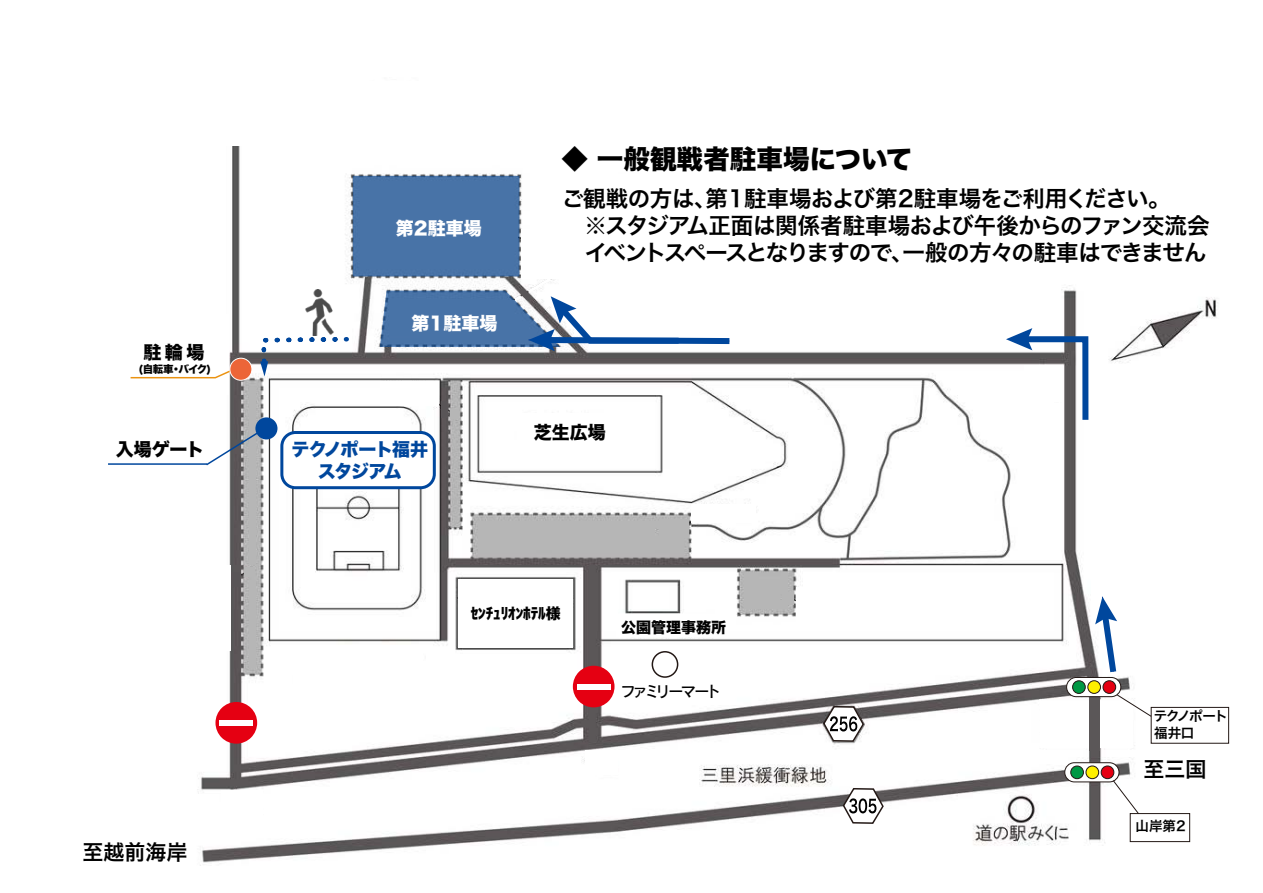
<style>
.page{position:relative;width:1263px;height:893px;background:#fff}
.page>*{position:absolute;margin:0;border:0;box-sizing:border-box;transform-origin:0 0}
.t1{font:26.55px "Hira Kaku Std W8";color:#000}
.t2{font:22.5px/27px "Hira Kaku Pro N W6";letter-spacing:-.04em;color:#000}
.t3{font:21px "Hiragino Sans W6";color:#000}
.t4{font:18px/21.6px "Hira Kaku Std W8";letter-spacing:-.065em;color:#00479d;text-align:center}
.t5{font:18px "Hira Kaku Std W8";color:#000}
.t6{font:18px "Hira Kaku Std W8";color:#fff}
.t7{font:15px "Hira Kaku Std W8";color:#000}
.t8{font:15px "Rodin Pro DB";letter-spacing:-.2em;color:#000}
.t9{font:13.5px/16.2px "Hira Kaku Pro N W6";letter-spacing:-.075em;color:#000}
.t10{font:13.5px "Hira Kaku Pro N W6";letter-spacing:-.015em;color:#000}
.t11{font:10.5px "Hira Kaku Std W8";letter-spacing:-.055em;color:#000}
</style>
<div class="page">
<img style="left:197px;top:146px;width:941px;height:717px">
<div style="left:158px;top:565px;width:72px;height:86px;background:#fff"></div>
<div style="left:294px;top:645px;width:129px;height:42px;background:#fff"></div>
<div style="left:193px;top:314px;width:36px;height:80px;background:#fff"></div>
<div style="left:221px;top:790px;width:42px;height:33px;background:#fff"></div>
<div style="left:585px;top:750px;width:32px;height:25px;background:#fff"></div>
<div style="left:691px;top:504px;width:65px;height:19px;background:#fff"></div>
<div style="left:796px;top:587px;width:67px;height:29px;background:#fff"></div>
<div style="left:459px;top:579px;width:114px;height:69px;background:#fff"></div>
<div style="left:381px;top:381px;width:58px;height:24px;background:#fff"></div>
<div style="left:521px;top:229px;width:132px;height:50px;background:#fff"></div>
<div style="left:704px;top:300px;width:185px;height:38px;background:#fff"></div>
<div style="left:587px;top:139px;width:293px;height:33px;background:#fff"></div>
<div style="left:659px;top:519px;width:29px;height:18px;background:#b6b6b6"></div>
<div style="left:450px;top:409px;width:9px;height:9px;background:#b6b6b6"></div>
<div style="left:244px;top:567px;width:11px;height:10px;background:#b6b6b6"></div>
<div style="left:782px;top:592px;width:11px;height:13px;background:#b6b6b6"></div>
<div style="left:518px;top:414px;width:89px;height:29px;background:#fff"></div>
<div style="left:616px;top:613px;width:100px;height:25px;background:#fff"></div>
<div style="left:231px;top:572px;width:10px;height:15px;background:#595557"></div>
<div style="left:441px;top:401px;width:7px;height:17px;background:#595557"></div>
<div style="left:1039px;top:699px;width:94px;height:49px;background:#fff"></div>
<div style="left:1089px;top:697px;width:11px;height:53px;background:#5b5758"></div>
<div style="left:1151px;top:707px;width:78px;height:37px;background:#fff;border:1px solid #231815"></div>
<svg style="left:1108px;top:688px;width:44px;height:29px"></svg>
<svg style="left:822px;top:705px;width:43px;height:38px"></svg>
<svg style="left:842px;top:787px;width:43px;height:38px"></svg>
<img style="left:1104px;top:292px;width:114px;height:79px">
<div style="left:652px;top:652px;width:26px;height:25px;background:#fff;border-radius:50%"></div>
<div style="left:652px;top:651px;width:26px;height:27px;border:2px solid #231815;border-radius:50%"></div>
<svg style="left:1066px;top:677px;width:55px;height:20px"></svg>
<div style="left:1066px;top:677px;width:55px;height:20px;border:1px solid #231815;border-radius:10px"></div>
<div style="left:1072px;top:681px;width:13px;height:12px;background:#009844;border-radius:50%"></div>
<div style="left:1072px;top:680px;width:14px;height:14px;border:1px solid #231815;border-radius:50%"></div>
<div style="left:1088px;top:681px;width:12px;height:12px;background:#fff000;border-radius:50%"></div>
<div style="left:1087px;top:680px;width:14px;height:14px;border:1px solid #231815;border-radius:50%"></div>
<div style="left:1103px;top:681px;width:13px;height:12px;background:#e50012;border-radius:50%"></div>
<div style="left:1103px;top:680px;width:13px;height:14px;border:1px solid #231815;border-radius:50%"></div>
<svg style="left:1065px;top:763px;width:54px;height:19px"></svg>
<div style="left:1064px;top:762px;width:55px;height:20px;border:1px solid #231815;border-radius:10px"></div>
<div style="left:1071px;top:766px;width:12px;height:13px;background:#009844;border-radius:50%"></div>
<div style="left:1070px;top:766px;width:14px;height:13px;border:1px solid #231815;border-radius:50%"></div>
<div style="left:1086px;top:766px;width:13px;height:13px;background:#fff000;border-radius:50%"></div>
<div style="left:1085px;top:766px;width:14px;height:13px;border:1px solid #231815;border-radius:50%"></div>
<div style="left:1101px;top:766px;width:13px;height:13px;background:#e50012;border-radius:50%"></div>
<div style="left:1101px;top:766px;width:13px;height:13px;border:1px solid #231815;border-radius:50%"></div>
<div style="left:1130px;top:813px;width:60px;height:29px;background:#fff;border:1px solid #231815"></div>
<svg style="left:1112px;top:780px;width:28px;height:35px"></svg>
<svg style="left:130px;top:370px;width:105px;height:9px"></svg>
<div style="left:353px;top:176px;width:166px;height:100px;background:#4873a7"></div>
<svg style="left:215px;top:702px;width:42px;height:42px"></svg>
<div style="left:220px;top:720px;width:33px;height:6px;background:#fff"></div>
<svg style="left:573px;top:666px;width:41px;height:41px"></svg>
<div style="left:577px;top:684px;width:33px;height:6px;background:#fff"></div>
<div style="left:282px;top:432px;width:152px;height:56px;background:#fff;border-radius:14px"></div>
<div style="left:280px;top:431px;width:156px;height:58px;border:3px solid #00479d;border-radius:14px"></div>
<div style="left:255px;top:417px;width:22px;height:22px;background:#00479d;border-radius:50%"></div>
<svg style="left:1006px;top:328px;width:85px;height:98px"></svg>
<div style="left:39px;top:427px;width:177px;height:33px;background:#fff"></div>
<svg style="left:204px;top:429px;width:58px;height:38px"></svg>
<hr style="left:108px;top:463px;width:99px;height:2px;background:#00479d">
<svg style="left:259px;top:335px;width:92px;height:41px"></svg>
<svg style="left:380px;top:275px;width:355px;height:76px"></svg>
<img style="left:297px;top:289px;width:45px;height:46px">
<div style="left:986px;top:171px;width:119px;height:110px;background:#fff"></div>
<svg style="left:1095px;top:597px;width:25px;height:81px"></svg>
<div style="left:230px;top:358px;width:22px;height:22px;background:#ec6538;border-radius:50%"></div>
<div style="left:229px;top:358px;width:23px;height:23px;border:1px solid #fff;border-radius:50%"></div>
<p class="t5" style="left:143px;top:342px;width:63px">駐輪場</p>
<p class="t11" style="left:139px;top:363px;width:74px">(自転車・バイク)</p>
<p class="t5" style="left:116px;top:439px;width:90px">入場ゲート</p>
<p class="t3" style="left:82px;top:833px;width:106px">至越前海岸</p>
<p class="t6" style="left:396px;top:218px;width:87px">第2駐車場</p>
<p class="t6" style="left:411px;top:313px;width:87px">第1駐車場</p>
<p class="t4" style="left:292px;top:439px;width:138px">テクノポート福井スタジアム</p>
<p class="t1" style="left:561px;top:144px;width:352px">◆ 一般観戦者駐車場について</p>
<p class="t2" style="left:562px;top:184px;width:649px">ご観戦の方は、第1駐車場および第2駐車場をご利用ください。　※スタジアム正面は関係者駐車場および午後からのファン交流会　イベントスペースとなりますので、一般の方々の駐車はできません</p>
<p class="t5" style="left:534px;top:422px;width:73px">芝生広場</p>
<p class="t7" style="left:471px;top:605px;width:91px">ｾﾝﾁｭﾘｵﾝﾎﾃﾙ様</p>
<p class="t7" style="left:621px;top:619px;width:106px">公園管理事務所</p>
<p class="t8" style="left:620px;top:681px;width:102px">ファミリーマート</p>
<p class="t9" style="left:1154px;top:708px;width:76px">テクノポート福井口</p>
<p class="t3" style="left:1143px;top:750px;width:64px">至三国</p>
<p class="t10" style="left:1135px;top:814px;width:52px">山岸第2</p>
</div>
